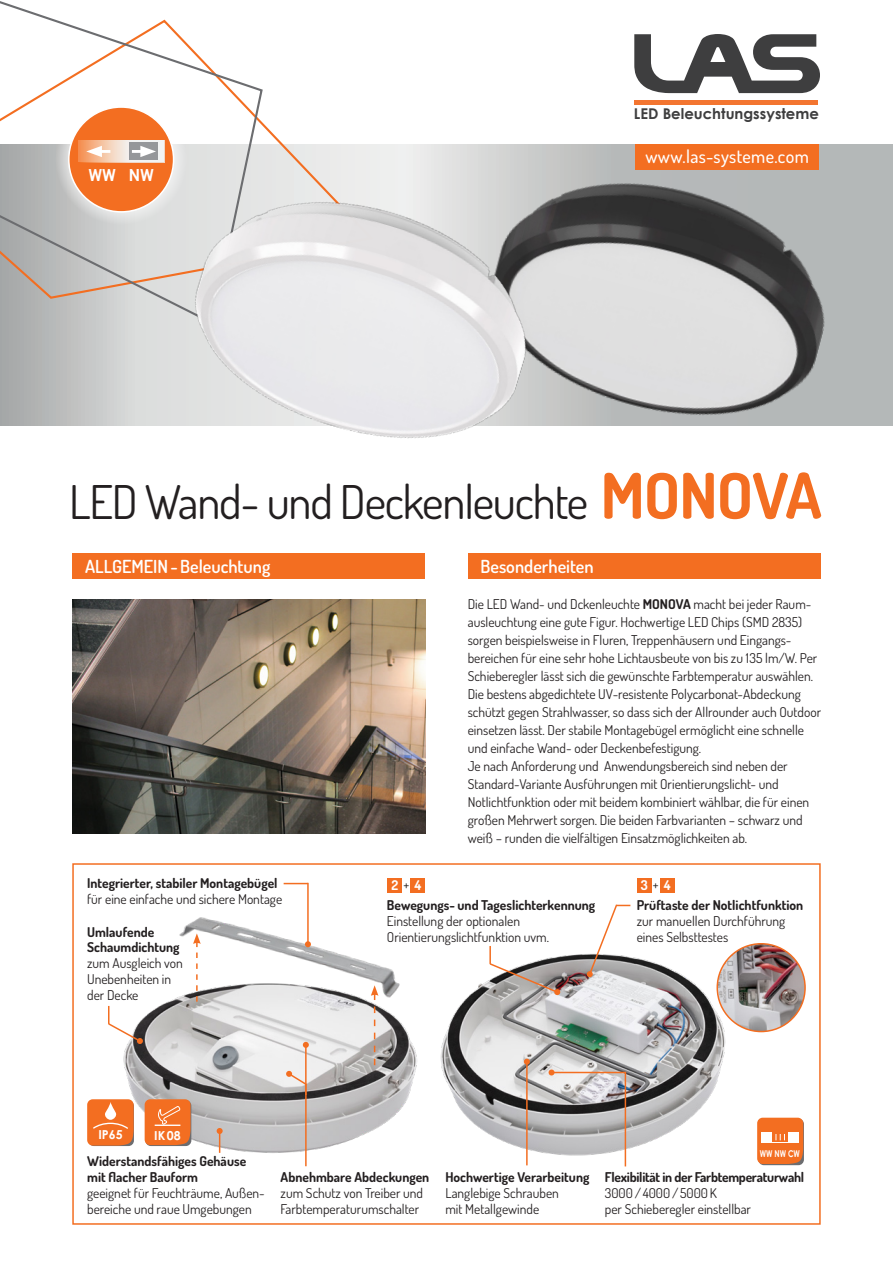
<style>
.page{position:relative;width:893px;height:1263px;background:#fff}
.page>*{position:absolute;margin:0;border:0;box-sizing:border-box;transform-origin:0 0}
.t1{font:46.5px "Dosis";letter-spacing:-.025em;color:#231f20}
.t2{font:600 18px "Dosis";color:#fff}
.t3{font:500 18px "Dosis";letter-spacing:.02em;color:#fff}
.t4{font:700 16.65px "Century Gothic Pro";color:#fff;scale:.92 1}
.t5{font:700 14.85px "Century Gothic";color:#3e3e3f}
.Copy_9_12{font:13.5px/18px "Dosis";color:#231f20}
.Kastentext{font:13.5px/15.8px "Dosis";color:#231f20}
.Kastentext-2{font:700 13.5px/15.8px "Dosis";color:#231f20}
.Kastentext-3{font:700 13.5px "Dosis";letter-spacing:-.02em;color:#231f20}
.t6{font:700 13.5px "Dosis";color:#fff}
.t7{font:700 12.45px "Century Gothic Pro";color:#fff}
.t8{font:700 9.45px "Century Gothic Pro";color:#fff;scale:.75 1}
.s1{font-weight:700;font-size:63px;color:#f36e21}
.s2{font-weight:700}
</style>
<div class="page">
<svg style="left:0;top:145px;width:893px;height:280px"></svg>
<svg style="left:264px;top:124px;width:111px;height:26px"></svg>
<svg style="left:0;top:1px;width:264px;height:325px"></svg>
<div style="left:72px;top:553px;width:353px;height:25px;background:#f36e21"></div>
<div style="left:468px;top:553px;width:353px;height:25px;background:#f36e21"></div>
<img style="left:72px;top:600px;width:353px;height:233px">
<hr style="left:634px;top:100px;width:184px;height:4px;background:#f37530">
<svg style="left:634px;top:34px;width:186px;height:59px"></svg>
<svg style="left:55px;top:94px;width:132px;height:131px"></svg>
<div style="left:69px;top:107px;width:105px;height:105px;background:#f36e21;border-radius:50%"></div>
<svg style="left:78px;top:141px;width:86px;height:21px"></svg>
<hr style="left:96px;top:150px;width:14px;height:3px;background:#fff">
<svg style="left:86px;top:146px;width:16px;height:11px"></svg>
<div style="left:130px;top:143px;width:28px;height:17px;background:#95979a"></div>
<hr style="left:132px;top:150px;width:14px;height:3px;background:#fff">
<svg style="left:140px;top:146px;width:12px;height:11px"></svg>
<img style="left:444px;top:144px;width:429px;height:282px">
<img style="left:144px;top:150px;width:435px;height:288px">
<div style="left:72px;top:863px;width:749px;height:362px;border:2px solid #f36e21"></div>
<img style="left:123px;top:1004px;width:294px;height:149px">
<img style="left:440px;top:949px;width:298px;height:214px">
<svg style="left:87px;top:1099px;width:47px;height:47px"></svg>
<svg style="left:145px;top:1099px;width:46px;height:47px"></svg>
<hr style="left:155px;top:1124px;width:25px;height:2px;background:#fff">
<svg style="left:757px;top:1118px;width:47px;height:47px"></svg>
<svg style="left:217px;top:1128px;width:6px;height:25px"></svg>
<hr style="left:305px;top:1084px;width:2px;height:82px;background:#f36e21">
<svg style="left:286px;top:1071px;width:23px;height:16px"></svg>
<hr style="left:305px;top:1045px;width:2px;height:50px;background:#f36e21">
<svg style="left:303px;top:1042px;width:6px;height:6px"></svg>
<svg style="left:587px;top:904px;width:43px;height:73px"></svg>
<div style="left:387px;top:878px;width:15px;height:15px;background:#f36e21"></div>
<div style="left:410px;top:878px;width:15px;height:15px;background:#f36e21"></div>
<div style="left:637px;top:878px;width:15px;height:15px;background:#f36e21"></div>
<div style="left:660px;top:878px;width:15px;height:15px;background:#f36e21"></div>
<hr style="left:552px;top:1072px;width:74px;height:1px;background:#f36e21">
<svg style="left:549px;top:1069px;width:6px;height:6px"></svg>
<hr style="left:625px;top:1072px;width:1px;height:94px;background:#f36e21">
<img style="left:717px;top:944px;width:88px;height:87px;border-radius:44px">
<div style="left:716px;top:943px;width:90px;height:89px;border:2px solid #f36e21;border-radius:50%"></div>
<img style="left:162px;top:917px;width:251px;height:89px">
<hr style="left:307px;top:883px;width:2px;height:61px;background:#f36e21">
<svg style="left:305px;top:941px;width:6px;height:6px"></svg>
<svg style="left:284px;top:883px;width:23px;height:1px"></svg>
<svg style="left:108px;top:1006px;width:35px;height:38px"></svg>
<svg style="left:488px;top:946px;width:72px;height:49px"></svg>
<svg style="left:371px;top:985px;width:7px;height:80px"></svg>
<svg style="left:193px;top:933px;width:8px;height:69px"></svg>
<hr style="left:526px;top:1062px;width:2px;height:103px;background:#f36e21">
<svg style="left:524px;top:1059px;width:6px;height:6px"></svg>
<p class="t4" style="left:88px;top:165px;width:73px">WW NW</p>
<p class="t5" style="left:634px;top:105px;width:187px">LED Beleuchtungssysteme</p>
<p class="t3" style="left:645px;top:145px;width:165px">www.las-systeme.com</p>
<p class="t1" style="left:69px;top:471px;width:754px">LED Wand- und Deckenleuchte <span class="s1">MONOVA</span></p>
<p class="t2" style="left:85px;top:554px;width:187px">ALLGEMEIN-Beleuchtung</p>
<p class="t2" style="left:480px;top:554px;width:115px">Besonderheiten</p>
<p class="Kastentext-2" style="left:87px;top:875px;width:192px">Integrierter, stabiler Montagebügel</p>
<p class="Kastentext" style="left:87px;top:890px;width:197px">für eine einfache und sichere Montage</p>
<p class="Kastentext-2" style="left:87px;top:923px;width:94px">Umlaufende<br>Schaumdichtung</p>
<p class="Kastentext" style="left:87px;top:955px;width:97px">zum Ausgleich von<br>Unebenheiten in der Decke</p>
<p class="t7" style="left:98px;top:1127px;width:26px">IP65</p>
<p class="t7" style="left:154px;top:1128px;width:28px">IK08</p>
<p class="t6" style="left:391px;top:877px;width:8px">2</p>
<p class="Kastentext" style="left:403px;top:876px;width:7px">+</p>
<p class="t6" style="left:414px;top:877px;width:8px">4</p>
<p class="Copy_9_12" style="left:468px;top:595px;width:355px">Die LED Wand- und Dckenleuchte <span class="s2">MONOVA</span> macht bei jeder Raum&shy;ausleuchtung eine gute Figur. Hochwertige LED Chips (SMD 2835) sorgen beispielsweise in Fluren, Treppenhäusern und Eingangs&shy;bereichen für eine sehr hohe Lichtausbeute von bis zu 135 lm/W. Per Schieberegler lässt sich die gewünschte Farbtemperatur auswählen.<br>Die bestens abgedichtete UV-resistente Polycarbonat-Abdeckung schützt gegen Strahlwasser, so dass sich der Allrounder auch Outdoor einsetzen lässt. Der stabile Montagebügel ermöglicht eine schnelle und einfache Wand- oder Deckenbefestigung.</p>
<p class="Copy_9_12" style="left:468px;top:757px;width:343px">Je nach Anforderung und Anwendungsbereich sind neben der Standard-Variante Ausführungen mit Orientierungslicht- und Notlichtfunktion oder mit beidem kombiniert wählbar, die für einen großen Mehrwert sorgen. Die beiden Farbvarianten – schwarz und weiß – runden die vielfältigen Einsatzmöglichkeiten ab.</p>
<p class="t6" style="left:641px;top:877px;width:9px">3</p>
<p class="Kastentext" style="left:653px;top:876px;width:7px">+</p>
<p class="t6" style="left:664px;top:877px;width:8px">4</p>
<p class="Kastentext-2" style="left:387px;top:897px;width:210px">Bewegungs- und Tageslichterkennung</p>
<p class="Kastentext" style="left:387px;top:913px;width:164px">Einstellung der optionalen<br>Orientierungslichtfunktion uvm.</p>
<p class="Kastentext-2" style="left:637px;top:897px;width:168px">Prüftaste der Notlichtfunktion</p>
<p class="Kastentext" style="left:637px;top:913px;width:150px">zur manuellen Durchführung eines Selbsttestes</p>
<p class="Kastentext-2" style="left:87px;top:1153px;width:161px">Widerstandsfähiges Gehäuse mit flacher Bauform</p>
<p class="Kastentext" style="left:87px;top:1184px;width:179px">geeignet für Feuchträume, Außen&shy;bereiche und raue Umgebungen</p>
<p class="Kastentext-2" style="left:281px;top:1169px;width:150px">Abnehmbare Abdeckungen</p>
<p class="Kastentext" style="left:281px;top:1185px;width:144px">zum Schutz von Treiber und<br>Farbtemperaturumschalter</p>
<p class="Kastentext-2" style="left:445px;top:1169px;width:145px">Hochwertige Verarbeitung</p>
<p class="Kastentext" style="left:445px;top:1185px;width:115px">Langlebige Schrauben mit Metallgewinde</p>
<p class="t8" style="left:760px;top:1148px;width:55px">WW NW CW</p>
<p class="Kastentext-3" style="left:605px;top:1168px;width:201px">Flexibilität in der Farbtemperaturwahl</p>
<p class="Kastentext" style="left:605px;top:1185px;width:148px">3000/ 4000/ 5000K<br>per Schieberegler einstellbar</p>
</div>
